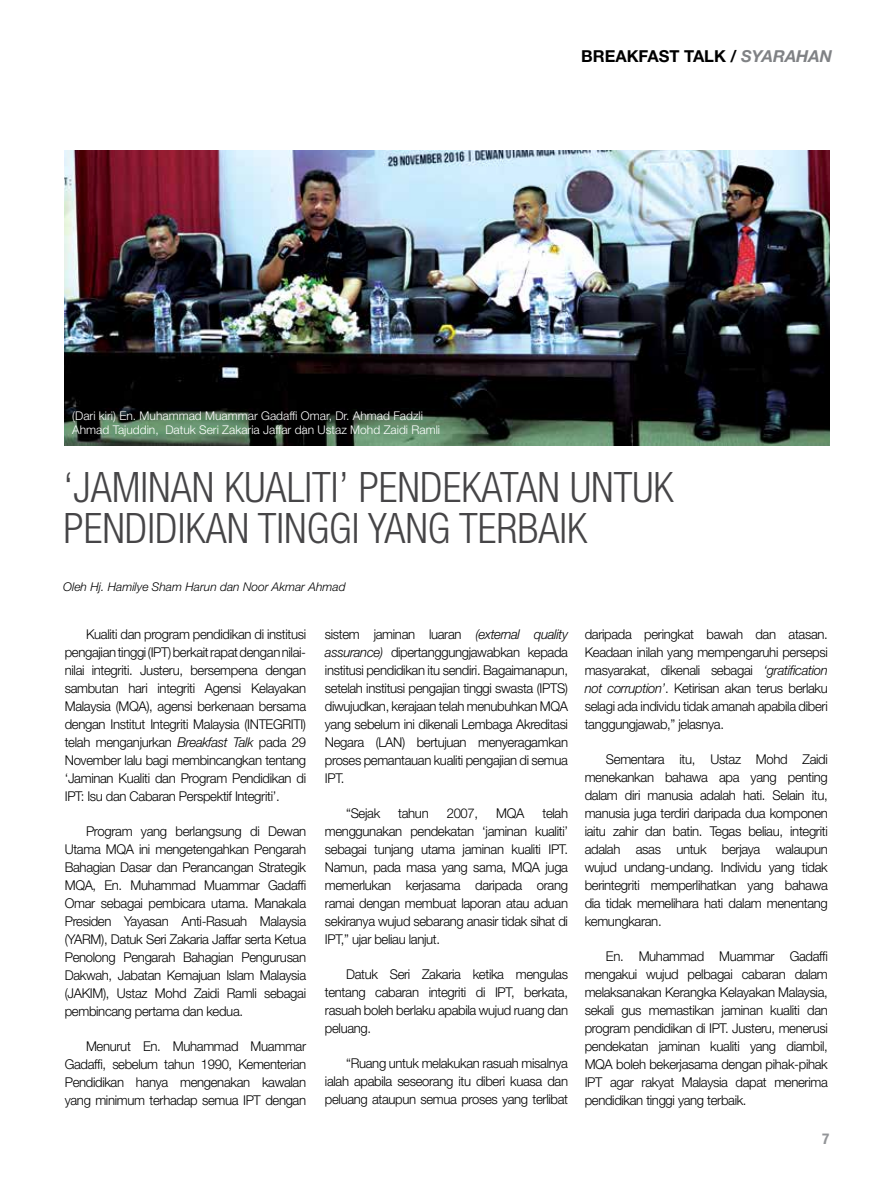
<style>
.page{position:relative;width:893px;height:1191px;background:#fff}
.page>*{position:absolute;margin:0;border:0;box-sizing:border-box;transform-origin:0 0}
.t1{font:300 condensed 42px/40.5px "Helvetica Neue LT Std";color:#464547}
.t2{font:700 16.5px "Helvetica Neue LT Std";color:#000}
.t3{font:italic 700 16.5px "Helvetica Neue LT Std";color:#808285}
.t4{font:700 condensed 15px "Helvetica Neue LT Std";color:#939598}
.t5{font:300 13.5px/18px "Helvetica Neue LT Std";letter-spacing:-.025em;color:#000;text-align:justify}
.t6{font:300 12px/14.4px "Helvetica Neue LT Std";color:#fff}
.t7{font:italic 300 12px "Helvetica Neue LT Std";color:#000}
.s1{font-style:italic;color:#808285}
.s2{font-style:italic}
</style>
<div class="page">
<img style="left:65px;top:151px;width:764px;height:294px">
<p class="t6" style="left:72px;top:408px;width:369px">(Dari kiri) En. Muhammad Muammar Gadaffi Omar, Dr. Ahmad Fadzli<br>Ahmad Tajuddin, Datuk Seri Zakaria Jaffar dan Ustaz Mohd Zaidi Ramli</p>
<p class="t2" style="left:581px;top:46px;width:24px">BREA</p>
<p class="t2" style="left:627px;top:46px;width:148px">KFAST TAL K / <span class="s1">SYARA</span></p>
<p class="t3" style="left:796px;top:46px;width:37px">HAN</p>
<h1 class="t1" style="left:64px;top:467px;width:609px">‘JAMINAN KUALITI’ PENDEKATAN UNTUK<br>PENDIDIKAN TINGGI YANG TERBAIK</h1>
<p class="t7" style="left:63px;top:580px;width:284px">Oleh Hj. Hamilye Sham Harun dan Noor Akmar Ahmad</p>
<p class="t5" style="left:65px;top:625px;width:243px;text-indent:21px">Kualiti dan program pendidikan di institusi pengajian tinggi (IPT) berkait rapat dengan nilai&shy;nilai integriti. Justeru, bersempena dengan sambutan hari integriti Agensi Kelayakan Malaysia (MQA), agensi berkenaan bersama dengan Institut Integriti Malaysia (INTEGRITI) telah menganjurkan <span class="s2">Breakfast Talk</span> pada 29<br>November lalu bagi membincangkan tentang ‘Jaminan Kualiti dan Program Pendidikan di IPT: Isu dan Cabaran Perspektif Integriti’.</p>
<p class="t5" style="left:65px;top:822px;width:243px;text-indent:21px">Program yang berlangsung di Dewan Utama MQA ini mengetengahkan Pengarah Bahagian Dasar dan Perancangan Strategik MQA, En. Muhammad Muammar Gadaffi Omar sebagai pembicara utama. Manakala Presiden Yayasan Anti-Rasuah Malaysia (YARM), Datuk Seri Zakaria Jaffar serta Ketua Penolong Pengarah Bahagian Pengurusan Dakwah, Jabatan Kemajuan Islam Malaysia (JAKIM), Ustaz Mohd Zaidi Ramli sebagai pembincang pertama dan kedua.</p>
<p class="t5" style="left:65px;top:1037px;width:243px;text-indent:21px">Menurut En. Muhammad Muammar Gadaffi, sebelum tahun 1990, Kementerian Pendidikan hanya mengenakan kawalan yang minimum terhadap semua IPT dengan</p>
<p class="t5" style="left:325px;top:625px;width:245px">sistem jaminan luaran <span class="s2">(external quality assurance)</span> dipertanggungjawabkan kepada institusi pendidikan itu sendiri. Bagaimanapun, setelah institusi pengajian tinggi swasta (IPTS) diwujudkan, kerajaan telah menubuhkan MQA yang sebelum ini dikenali Lembaga Akreditasi Negara (LAN) bertujuan menyeragamkan proses pemantauan kualiti pengajian di semua IPT.</p>
<p class="t5" style="left:346px;top:804px;width:36px">“Sejak</p>
<p class="t5" style="left:398px;top:804px;width:32px">tahun</p>
<p class="t5" style="left:447px;top:804px;width:33px">2007,</p>
<p class="t5" style="left:496px;top:804px;width:30px">MQA</p>
<p class="t5" style="left:585px;top:625px;width:245px">daripada peringkat bawah dan atasan.<br>Keadaan inilah yang mempengaruhi persepsi masyarakat, dikenali sebagai <span class="s2">‘gratification not corruption’</span>. Ketirisan akan terus berlaku selagi ada individu tidak amanah apabila diberi tanggungjawab,” jelasnya.</p>
<p class="t5" style="left:585px;top:750px;width:245px;text-indent:21px">Sementara itu, Ustaz Mohd Zaidi menekankan bahawa apa yang penting dalam diri manusia adalah hati. Selain itu, manusia juga terdiri daripada dua komponen iaitu zahir dan batin. Tegas beliau, integriti adalah asas untuk berjaya walaupun wujud undang-undang. Individu yang tidak berintegriti memperlihatkan yang bahawa dia tidak memelihara hati dalam menentang kemungkaran.</p>
<p class="t5" style="left:585px;top:947px;width:245px;text-indent:21px">En. Muhammad Muammar Gadaffi mengakui wujud pelbagai cabaran dalam melaksanakan Kerangka Kelayakan Malaysia, sekali gus memastikan jaminan kualiti dan program pendidikan di IPT. Justeru, menerusi pendekatan jaminan kualiti yang diambil, MQA boleh bekerjasama dengan pihak-pihak IPT agar rakyat Malaysia dapat menerima pendidikan tinggi yang terbaik.</p>
<p class="t5" style="left:325px;top:804px;width:245px;text-indent:218px">telah menggunakan pendekatan ‘jaminan kualiti’ sebagai tunjang utama jaminan kualiti IPT.<br>Namun, pada masa yang sama, MQA juga memerlukan kerjasama daripada orang ramai dengan membuat laporan atau aduan sekiranya wujud sebarang anasir tidak sihat di IPT,” ujar beliau lanjut.</p>
<p class="t5" style="left:325px;top:965px;width:245px;text-indent:21px">Datuk Seri Zakaria ketika mengulas tentang cabaran integriti di IPT, berkata, rasuah boleh berlaku apabila wujud ruang dan peluang.</p>
<p class="t5" style="left:325px;top:1054px;width:245px;text-indent:21px">“Ruang untuk melakukan rasuah misalnya ialah apabila seseorang itu diberi kuasa dan peluang ataupun semua proses yang terlibat</p>
<p class="t4" style="left:822px;top:1129px;width:9px">7</p>
</div>
